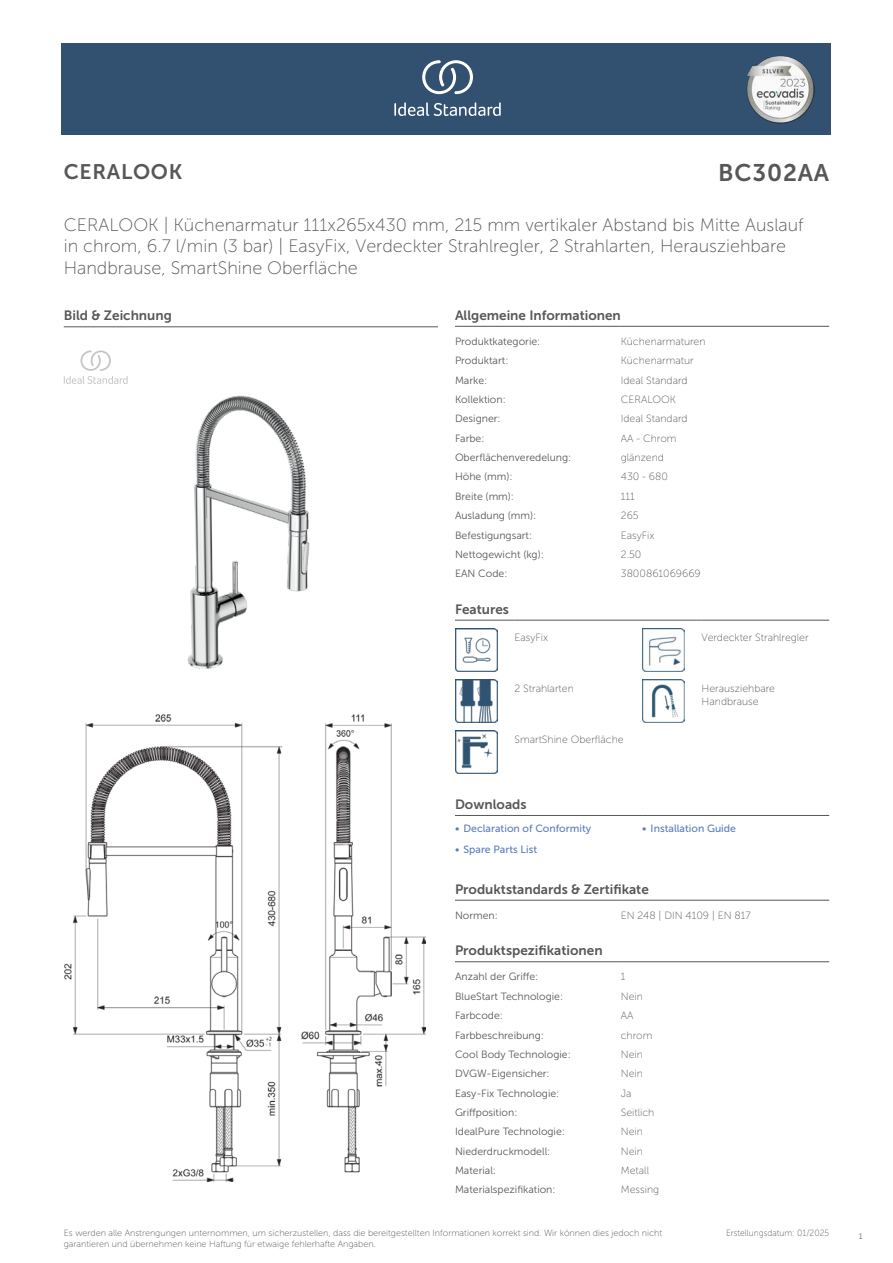
<style>
.page{position:relative;width:893px;height:1263px;background:#fff}
.page>*{position:absolute;margin:0;border:0;box-sizing:border-box;transform-origin:0 0}
.t1{font:24px "Museo Sans 700";letter-spacing:.035em;color:#575756}
.t2{font:21px "Museo Sans 700";letter-spacing:.035em;color:#575756}
.t3{font:18px/21.6px "Museo Sans 100";color:#575756}
.t4{font:13.5px "Museo Sans 700";color:#575756}
.t5{font:10.5px "Museo Sans 300";color:#575756}
.t6{font:10.5px/12.6px "Museo Sans 100";color:#575756}
.t7{font:10.5px "Museo Sans 500";color:#5b7ebf}
.t8{font:9px/10.8px "Museo Sans 100";color:#575756}
.t9{font:9px "Museo Sans 100";color:#575756;scale:.95 1}
.t10{font:300 9px "Calibri";color:#575756;scale:.95 1}
</style>
<div class="page">
<div style="left:62px;top:43px;width:769px;height:91px;background:#325070"></div>
<hr style="left:455px;top:326px;width:166px;height:1px;background:#575756">
<hr style="left:621px;top:326px;width:208px;height:1px;background:#575756">
<hr style="left:455px;top:620px;width:59px;height:1px;background:#575756">
<hr style="left:514px;top:620px;width:128px;height:1px;background:#575756">
<hr style="left:642px;top:620px;width:60px;height:1px;background:#575756">
<hr style="left:702px;top:620px;width:127px;height:1px;background:#575756">
<img style="left:455px;top:629px;width:42px;height:42px">
<img style="left:642px;top:629px;width:43px;height:42px">
<img style="left:455px;top:680px;width:42px;height:42px">
<img style="left:642px;top:680px;width:43px;height:42px">
<img style="left:455px;top:731px;width:42px;height:42px">
<hr style="left:455px;top:815px;width:187px;height:1px;background:#575756">
<hr style="left:642px;top:815px;width:187px;height:1px;background:#575756">
<hr style="left:455px;top:900px;width:166px;height:1px;background:#575756">
<hr style="left:621px;top:900px;width:208px;height:1px;background:#575756">
<hr style="left:455px;top:961px;width:166px;height:1px;background:#575756">
<hr style="left:621px;top:961px;width:208px;height:1px;background:#575756">
<img style="left:64px;top:714px;width:361px;height:467px">
<hr style="left:64px;top:327px;width:374px;height:1px;background:#575756">
<svg style="left:64px;top:350px;width:64px;height:34px"></svg>
<img style="left:187px;top:395px;width:123px;height:274px">
<svg style="left:394px;top:102px;width:107px;height:14px"></svg>
<svg style="left:422px;top:60px;width:51px;height:34px"></svg>
<img style="left:746px;top:56px;width:68px;height:67px">
<h2 class="t2" style="left:64px;top:160px;width:120px">CERALOOK</h2>
<h1 class="t1" style="left:718px;top:160px;width:112px">BC302AA</h1>
<h3 class="t3" style="left:64px;top:214px;width:741px">CERALOOK | Küchenarmatur 111x265x430 mm, 215 mm vertikaler Abstand bis Mitte Auslauf in chrom, 6.7 l/min (3 bar) | EasyFix, Verdeckter Strahlregler, 2 Strahlarten, Herausziehbare<br>Handbrause, SmartShine Oberfläche</h3>
<p class="t4" style="left:64px;top:308px;width:110px">Bild &amp; Zeichnung</p>
<p class="t4" style="left:455px;top:308px;width:167px">Allgemeine Informationen</p>
<p class="t5" style="left:455px;top:336px;width:87px">Produktkategorie:</p>
<p class="t6" style="left:621px;top:335px;width:86px">Küchenarmaturen</p>
<p class="t5" style="left:455px;top:355px;width:55px">Produktart:</p>
<p class="t6" style="left:621px;top:355px;width:74px">Küchenarmatur</p>
<p class="t5" style="left:455px;top:374px;width:34px">Marke:</p>
<p class="t6" style="left:621px;top:374px;width:68px">Ideal Standard</p>
<p class="t5" style="left:455px;top:394px;width:52px">Kollektion:</p>
<p class="t6" style="left:621px;top:393px;width:56px">CERALOOK</p>
<p class="t5" style="left:455px;top:413px;width:47px">Designer:</p>
<p class="t6" style="left:621px;top:413px;width:68px">Ideal Standard</p>
<p class="t5" style="left:455px;top:432px;width:31px">Farbe:</p>
<p class="t6" style="left:621px;top:432px;width:57px">AA - Chrom</p>
<p class="t5" style="left:455px;top:452px;width:118px">Oberflächenveredelung:</p>
<p class="t6" style="left:621px;top:451px;width:45px">glänzend</p>
<p class="t5" style="left:455px;top:471px;width:59px">Höhe (mm):</p>
<p class="t6" style="left:621px;top:471px;width:49px">430 - 680</p>
<p class="t5" style="left:455px;top:491px;width:61px">Breite (mm):</p>
<p class="t6" style="left:621px;top:490px;width:15px">111</p>
<p class="t5" style="left:455px;top:510px;width:83px">Ausladung (mm):</p>
<p class="t6" style="left:621px;top:509px;width:19px">265</p>
<p class="t5" style="left:455px;top:529px;width:79px">Befestigungsart:</p>
<p class="t6" style="left:621px;top:529px;width:35px">EasyFix</p>
<p class="t5" style="left:455px;top:549px;width:90px">Nettogewicht (kg):</p>
<p class="t6" style="left:621px;top:548px;width:22px">2.50</p>
<p class="t5" style="left:455px;top:568px;width:54px">EAN Code:</p>
<p class="t6" style="left:621px;top:567px;width:81px">3800861069669</p>
<p class="t4" style="left:455px;top:602px;width:55px">Features</p>
<p class="t6" style="left:514px;top:631px;width:35px">EasyFix</p>
<p class="t6" style="left:702px;top:631px;width:108px">Verdeckter Strahlregler</p>
<p class="t6" style="left:514px;top:682px;width:61px">2 Strahlarten</p>
<p class="t6" style="left:702px;top:682px;width:75px">Herausziehbare<br>Handbrause</p>
<p class="t6" style="left:514px;top:733px;width:111px">SmartShine Oberfläche</p>
<p class="t4" style="left:455px;top:797px;width:73px">Downloads</p>
<p class="t7" style="left:455px;top:823px;width:138px">• Declaration of Conformity</p>
<p class="t7" style="left:642px;top:823px;width:95px">• Installation Guide</p>
<p class="t7" style="left:455px;top:844px;width:84px">• Spare Parts List</p>
<p class="t4" style="left:455px;top:882px;width:195px">Produktstandards &amp; Zertifikate</p>
<p class="t5" style="left:455px;top:910px;width:44px">Normen:</p>
<p class="t6" style="left:621px;top:909px;width:131px">EN 248 | DIN 4109 | EN 817</p>
<p class="t4" style="left:455px;top:943px;width:149px">Produktspezifikationen</p>
<p class="t5" style="left:455px;top:971px;width:85px">Anzahl der Griffe:</p>
<p class="t6" style="left:621px;top:971px;width:6px">1</p>
<p class="t5" style="left:455px;top:990px;width:110px">BlueStart Technologie:</p>
<p class="t6" style="left:621px;top:990px;width:24px">Nein</p>
<p class="t5" style="left:455px;top:1010px;width:49px">Farbcode:</p>
<p class="t6" style="left:621px;top:1009px;width:14px">AA</p>
<p class="t5" style="left:455px;top:1029px;width:90px">Farbbeschreibung:</p>
<p class="t6" style="left:621px;top:1029px;width:33px">chrom</p>
<p class="t5" style="left:455px;top:1048px;width:117px">Cool Body Technologie:</p>
<p class="t6" style="left:621px;top:1048px;width:24px">Nein</p>
<p class="t5" style="left:455px;top:1068px;width:96px">DVGW-Eigensicher:</p>
<p class="t6" style="left:621px;top:1067px;width:24px">Nein</p>
<p class="t5" style="left:455px;top:1087px;width:106px">Easy-Fix Technologie:</p>
<p class="t6" style="left:621px;top:1087px;width:12px">Ja</p>
<p class="t5" style="left:455px;top:1107px;width:64px">Griffposition:</p>
<p class="t6" style="left:621px;top:1106px;width:35px">Seitlich</p>
<p class="t5" style="left:455px;top:1126px;width:111px">IdealPure Technologie:</p>
<p class="t6" style="left:621px;top:1125px;width:24px">Nein</p>
<p class="t5" style="left:455px;top:1145px;width:97px">Niederdruckmodell:</p>
<p class="t6" style="left:621px;top:1145px;width:24px">Nein</p>
<p class="t5" style="left:455px;top:1165px;width:43px">Material:</p>
<p class="t6" style="left:621px;top:1164px;width:30px">Metall</p>
<p class="t5" style="left:455px;top:1184px;width:102px">Materialspezifikation:</p>
<p class="t6" style="left:621px;top:1183px;width:40px">Messing</p>
<p class="t8" style="left:64px;top:1227px;width:600px">Es werden alle Anstrengungen unternommen, um sicherzustellen, dass die bereitgestellten Informationen korrekt sind. Wir können dies jedoch nicht garantieren und übernehmen keine Haftung für etwaige fehlerhafte Angaben.</p>
<p class="t9" style="left:726px;top:1228px;width:110px">Erstellungsdatum: 01/2025</p>
<p class="t10" style="left:858px;top:1230px;width:6px">1</p>
</div>
